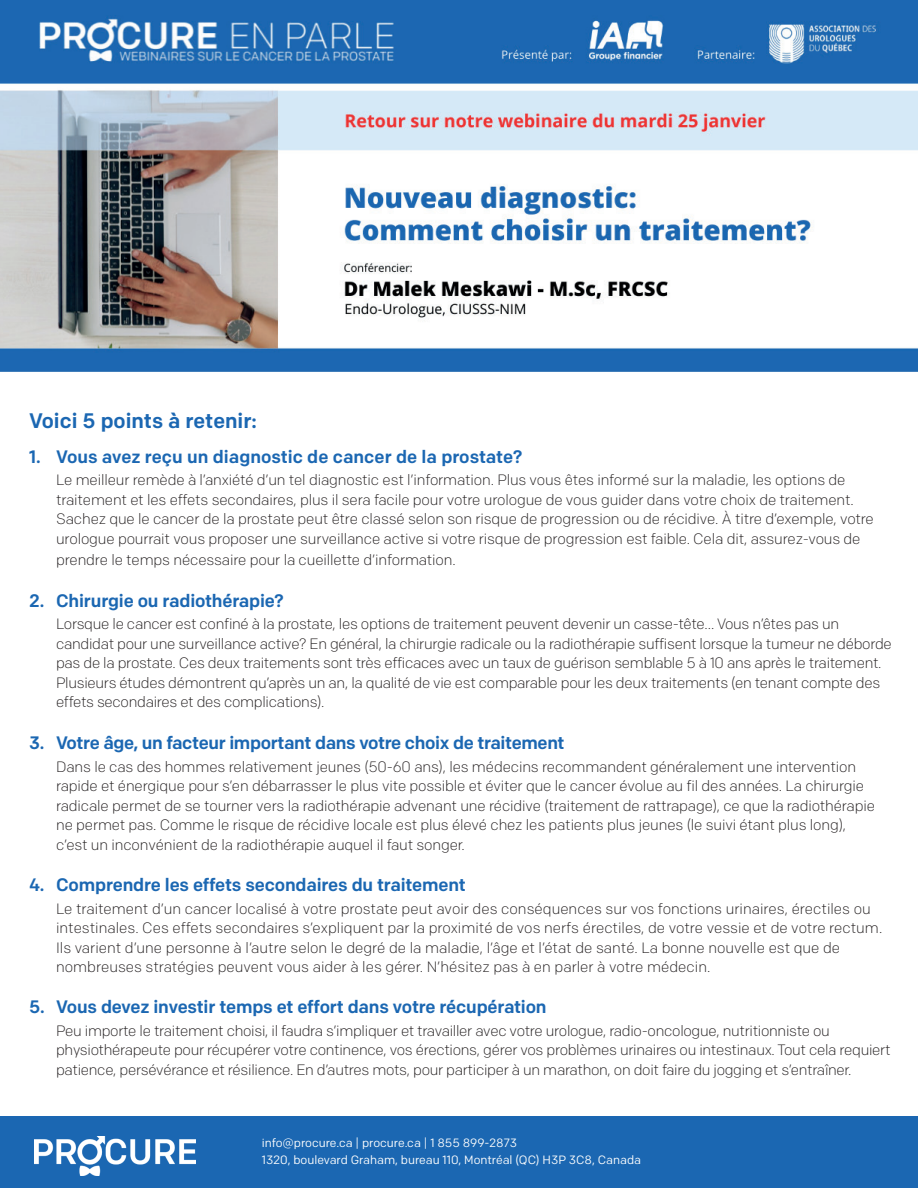
<style>
.page{position:relative;width:918px;height:1188px;background:#fff}
.page>*{position:absolute;margin:0;border:0;box-sizing:border-box;transform-origin:0 0}
.t1{font:500 21px "Colfax";color:#1b67b2}
.t2{font:500 18px "Colfax";letter-spacing:-.01em;color:#1b67b2}
.t3{font:300 15px/19.5px "Colfax";letter-spacing:-.01em;color:#231f20}
.t4{font:12px/16.5px "Colfax";color:#fff}
</style>
<div class="page">
<img style="left:0;top:0;width:918px;height:371px">
<div style="left:0;top:1117px;width:918px;height:71px;background:#1b67b2"></div>
<img style="left:34px;top:1137px;width:161px;height:38px">
<h1 class="t1" style="left:29px;top:407px;width:229px">Voici 5 points à retenir:</h1>
<p class="t2" style="left:29px;top:446px;width:494px">1. Vous avez reçu un diagnostic de cancer de la prostate?</p>
<p class="t3" style="left:56px;top:470px;width:819px">Le meilleur remède à l’anxiété d’un tel diagnostic est l’information. Plus vous êtes informé sur la maladie, les options de traitement et les effets secondaires, plus il sera facile pour votre urologue de vous guider dans votre choix de traitement.<br>Sachez que le cancer de la prostate peut être classé selon son risque de progression ou de récidive. À titre d’exemple, votre urologue pourrait vous proposer une surveillance active si votre risque de progression est faible. Cela dit, assurez-vous de</p>
<p class="t3" style="left:56px;top:550px;width:401px">prendre le temps nécessaire pour la cueillette d’information.</p>
<p class="t2" style="left:29px;top:590px;width:256px">2. Chirurgie ou radiothérapie?</p>
<p class="t3" style="left:56px;top:614px;width:837px">Lorsque le cancer est confiné à la prostate, les options de traitement peuvent devenir un casse-tête… Vous n’êtes pas un candidat pour une surveillance active? En général, la chirurgie radicale ou la radiothérapie suffisent lorsque la tumeur ne déborde pas de la prostate. Ces deux traitements sont très efficaces avec un taux de guérison semblable 5 à 10 ans après le traitement.<br>Plusieurs études démontrent qu’après un an, la qualité de vie est comparable pour les deux traitements (en tenant compte des effets secondaires et des complications).</p>
<p class="t2" style="left:29px;top:732px;width:537px">3. Votre âge, un facteur important dans votre choix de traitement</p>
<p class="t3" style="left:56px;top:757px;width:820px">Dans le cas des hommes relativement jeunes (50-60 ans), les médecins recommandent généralement une intervention rapide et énergique pour s’en débarrasser le plus vite possible et éviter que le cancer évolue au fil des années. La chirurgie radicale permet de se tourner vers la radiothérapie advenant une récidive (traitement de rattrapage), ce que la radiothérapie ne permet pas. Comme le risque de récidive locale est plus élevé chez les patients plus jeunes (le suivi étant plus long), c’est un inconvénient de la radiothérapie auquel il faut songer.</p>
<p class="t2" style="left:29px;top:874px;width:438px">4. Comprendre les effets secondaires du traitement</p>
<p class="t3" style="left:56px;top:899px;width:828px">Le traitement d’un cancer localisé à votre prostate peut avoir des conséquences sur vos fonctions urinaires, érectiles ou intestinales. Ces effets secondaires s’expliquent par la proximité de vos nerfs érectiles, de votre vessie et de votre rectum.<br>Ils varient d’une personne à l’autre selon le degré de la maladie, l’âge et l’état de santé. La bonne nouvelle est que de nombreuses stratégies peuvent vous aider à les gérer. N’hésitez pas à en parler à votre médecin.</p>
<p class="t2" style="left:29px;top:996px;width:519px">5. Vous devez investir temps et effort dans votre récupération</p>
<p class="t3" style="left:56px;top:1021px;width:836px">Peu importe le traitement choisi, il faudra s’impliquer et travailler avec votre urologue, radio-oncologue, nutritionniste ou physiothérapeute pour récupérer votre continence, vos érections, gérer vos problèmes urinaires ou intestinaux. Tout cela requiert patience, persévérance et résilience. En d’autres mots, pour participer à un marathon, on doit faire du jogging et s’entraîner.</p>
<p class="t4" style="left:262px;top:1135px;width:381px">info@procure.ca | procure.ca | 1 855 899-2873<br>1320, boulevard Graham, bureau 110, Montréal (QC) H3P 3C8, Canada</p>
</div>
